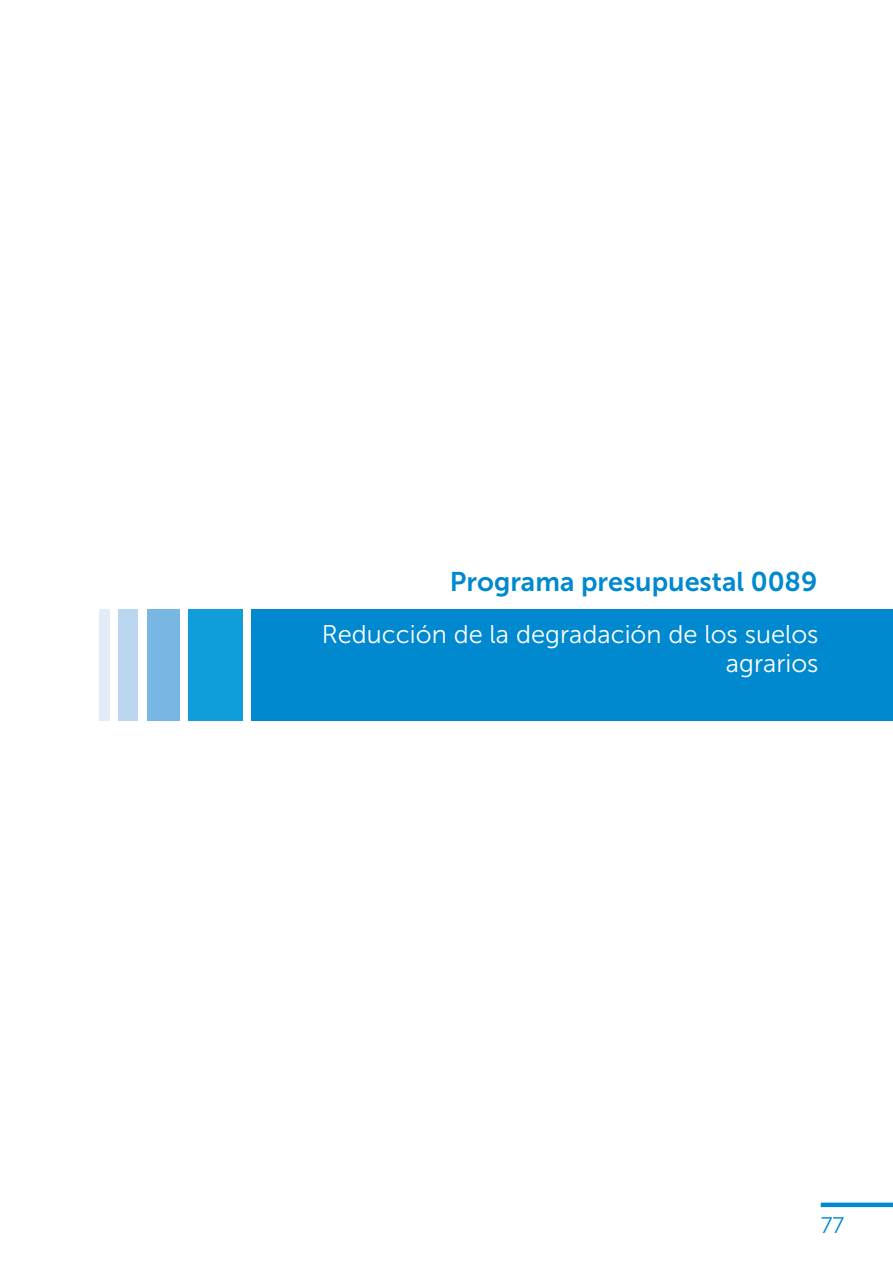
<style>
.page{position:relative;width:893px;height:1263px;background:#fff}
.page>*{position:absolute;margin:0;border:0;box-sizing:border-box;transform-origin:0 0}
.t1{font:27px "Museo Sans 700";color:#0089cf}
.t2{font:25.5px/28.5px "Museo Sans 300";color:#fff;text-align:right}
.t3{font:22.5px "Museo Sans 300";color:#0089cf}
</style>
<div class="page">
<div style="left:821px;top:1202px;width:72px;height:5px;background:#0089cf"></div>
<div style="left:251px;top:610px;width:642px;height:111px;background:#0089cf"></div>
<div style="left:188px;top:610px;width:55px;height:111px;background:#109dd9"></div>
<div style="left:147px;top:610px;width:32px;height:111px;background:#78b7e4"></div>
<div style="left:118px;top:610px;width:20px;height:111px;background:#bad6f0"></div>
<div style="left:99px;top:610px;width:11px;height:111px;background:#e1ecf8"></div>
<p class="t1" style="left:450px;top:566px;width:369px">Programa presupuestal 0089</p>
<p class="t2" style="left:322px;top:620px;width:498px">Reducción de la degradación de los suelos agrarios</p>
<p class="t3" style="left:821px;top:1213px;width:25px">77</p>
</div>
